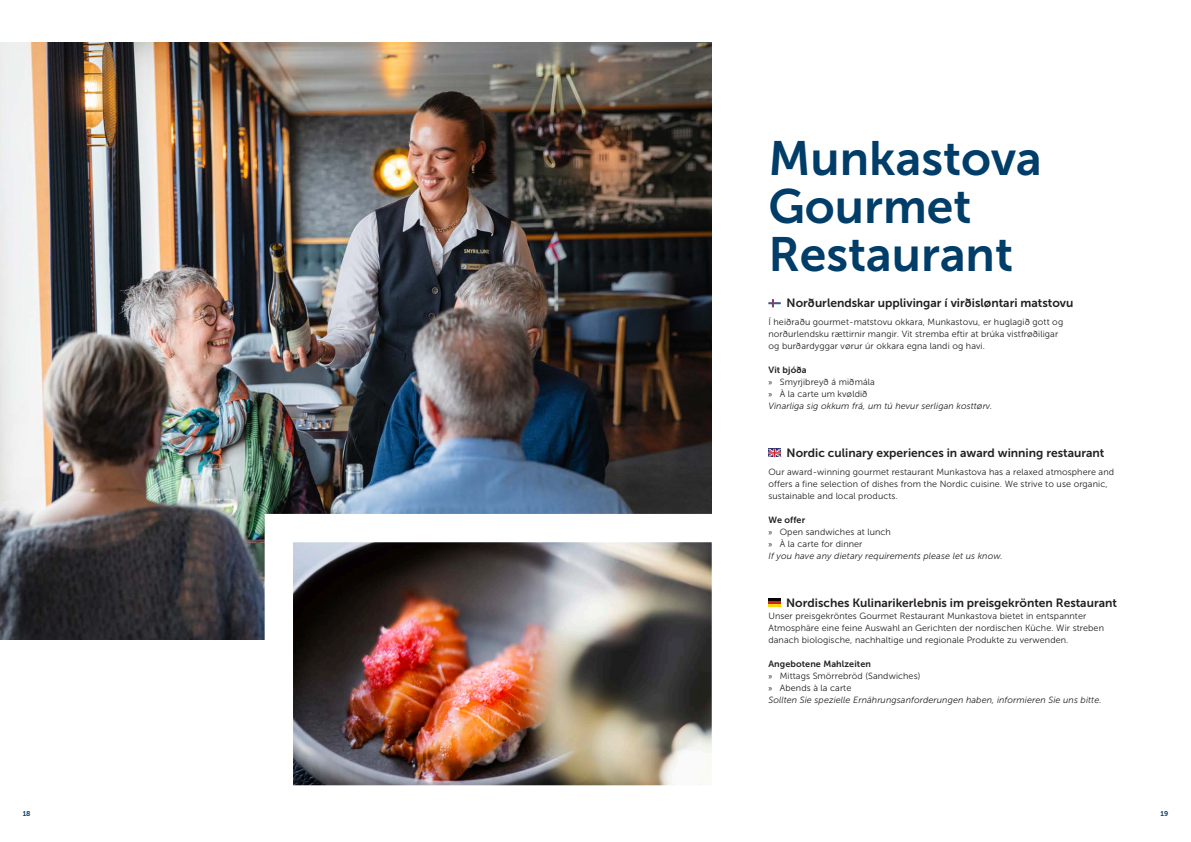
<style>
.page{position:relative;width:1191px;height:842px;background:#fff}
.page>*{position:absolute;margin:0;border:0;box-sizing:border-box;transform-origin:0 0}
.Yvurskrift{font:48px "Museo Sans 700";color:#003d69}
.Mellemrubrik{font:12px "Museo Sans 700";color:#231f20}
.Breadtext{font:12px "Museo Sans 700";color:#231f20}
.Breadtext-2{font:9px/12px "Museo Sans 300";letter-spacing:.01em;color:#231f20}
.Breadtext-3{font:italic 9px/12px "Museo Sans 300";letter-spacing:.01em;color:#231f20}
.Breadtext-4{font:9px "Museo Sans 700";letter-spacing:.01em;color:#231f20}
.t1{font:7px "Museo Sans 700";color:#003d69}
.s1{font-family:"Myriad Pro"}
.s2{font-family:"Myriad Pro";font-style:normal}
.s3{font-style:normal}
</style>
<div class="page">
<img style="left:0;top:43px;width:711px;height:597px">
<img style="left:250px;top:500px;width:462px;height:286px">
<svg style="left:768px;top:299px;width:12px;height:8px"></svg>
<svg style="left:768px;top:449px;width:12px;height:8px"></svg>
<svg style="left:768px;top:598px;width:12px;height:9px"></svg>
<p class="Yvurskrift" style="left:768px;top:132px;width:275px">Munkastova</p>
<p class="Yvurskrift" style="left:768px;top:180px;width:205px">Gourmet</p>
<p class="Yvurskrift" style="left:768px;top:228px;width:246px">Restaurant</p>
<p class="Mellemrubrik" style="left:786px;top:296px;width:288px">Norðurlendskar upplivingar í virðisløntari matstovu</p>
<p class="Breadtext-2" style="left:768px;top:316px;width:296px">Í heiðraðu gourmet-matstovu okkara, Munkastovu, er huglagið gott og</p>
<p class="Breadtext-2" style="left:768px;top:328px;width:291px">norðurlendsku rættirnir mangir. Vit stremba eftir at brúka vistfrøðiligar</p>
<p class="Breadtext-2" style="left:768px;top:340px;width:218px">og burðardyggar vørur úr okkara egna landi og havi.</p>
<p class="Breadtext-4" style="left:768px;top:365px;width:40px">Vit bjóða</p>
<p class="Breadtext-2" style="left:768px;top:376px;width:108px"><span class="s1">»</span> Smyrjibreyð á miðmála</p>
<p class="Breadtext-3" style="left:768px;top:388px;width:225px"><span class="s2">»</span> <span class="s3">À la carte um kvøldið<br></span>Vinarliga sig okkum frá, um tú hevur serligan kosttørv.</p>
<p class="Mellemrubrik" style="left:786px;top:446px;width:319px">Nordic culinary experiences in award winning restaurant</p>
<p class="Breadtext-2" style="left:768px;top:466px;width:347px">Our award-winning gourmet restaurant Munkastova has a relaxed atmosphere and offers a fine selection of dishes from the Nordic cuisine. We strive to use organic,</p>
<p class="Breadtext-2" style="left:768px;top:490px;width:131px">sustainable and local products.</p>
<p class="Breadtext-4" style="left:768px;top:514px;width:38px">We offer</p>
<p class="Breadtext-2" style="left:768px;top:526px;width:124px"><span class="s1">»</span> Open sandwiches at lunch</p>
<p class="Breadtext-2" style="left:768px;top:538px;width:95px"><span class="s1">»</span> À la carte for dinner</p>
<p class="Breadtext-3" style="left:768px;top:550px;width:236px">If you have any dietary requirements please let us know.</p>
<p class="Breadtext" style="left:786px;top:596px;width:332px">Nordisches Kulinarikerlebnis im preisgekrönten Restaurant</p>
<p class="Breadtext-2" style="left:768px;top:610px;width:319px">Unser preisgekröntes Gourmet Restaurant Munkastova bietet in entspannter</p>
<p class="Breadtext-2" style="left:768px;top:622px;width:337px">Atmosphäre eine feine Auswahl an Gerichten der nordischen Küche. Wir streben danach biologische, nachhaltige und regionale Produkte zu verwenden.</p>
<p class="Breadtext-4" style="left:768px;top:658px;width:104px">Angebotene Mahlzeiten</p>
<p class="Breadtext-2" style="left:768px;top:670px;width:153px"><span class="s1">»</span> Mittags Smörrebröd (Sandwiches)</p>
<p class="Breadtext-2" style="left:768px;top:682px;width:84px"><span class="s1">»</span> Abends à la carte</p>
<p class="Breadtext-3" style="left:768px;top:694px;width:335px">Sollten Sie spezielle Ernährungsanforderungen haben, informieren Sie uns bitte.</p>
<p class="t1" style="left:23px;top:810px;width:9px">18</p>
<p class="t1" style="left:1160px;top:810px;width:9px">19</p>
</div>
